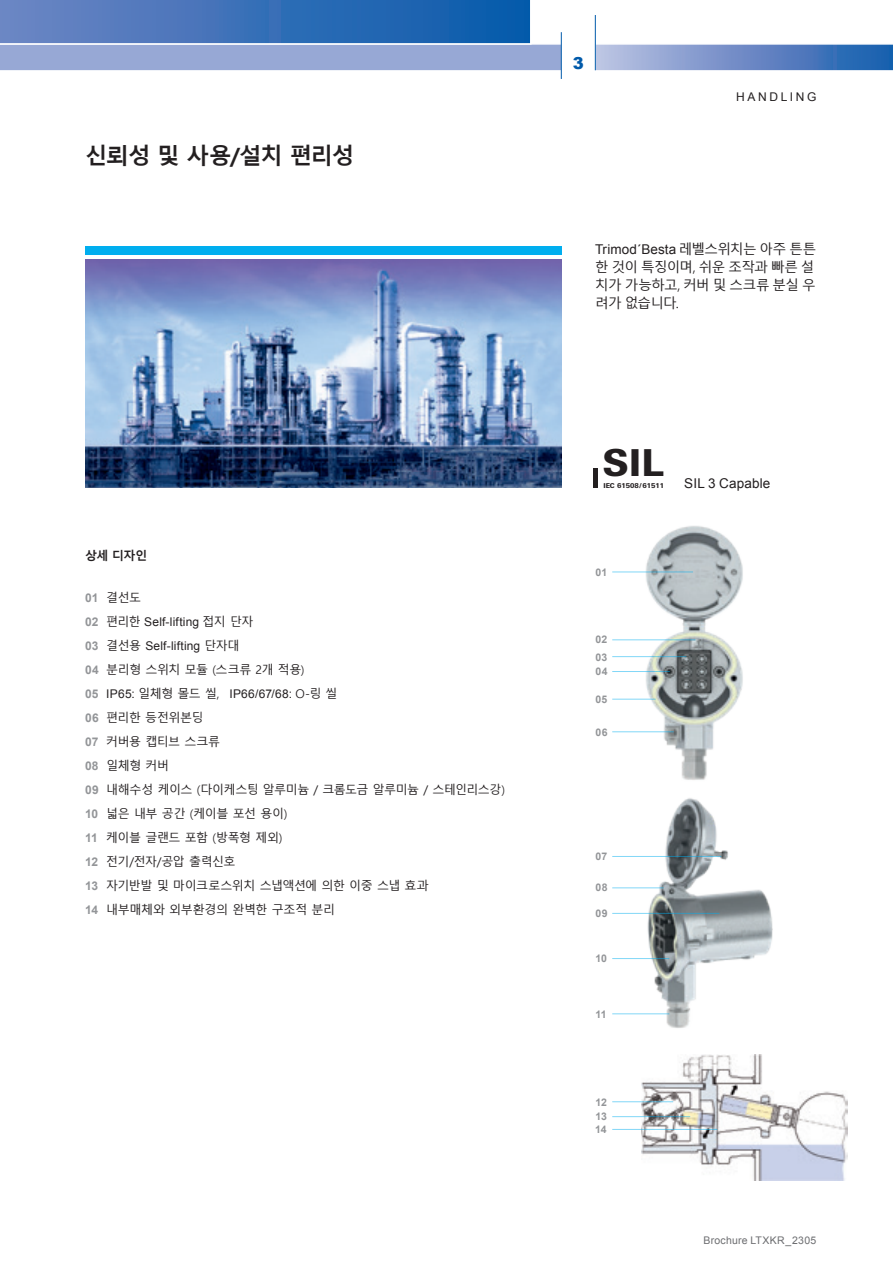
<style>
.page{position:relative;width:893px;height:1263px;background:#fff}
.page>*{position:absolute;margin:0;border:0;box-sizing:border-box;transform-origin:0 0}
.t1{font:800 37.2px "LT Univers Basic";color:#231f20}
.t2{font:700 22.5px "Malgun Gothic";letter-spacing:-.05em;color:#231f20}
.t3{font:900 16.5px "Arial";color:#015aaa}
.t4{font:13.5px/18px "Malgun Gothic";letter-spacing:-.045em;color:#231f20;text-align:justify}
.t5{font:13.5px "Arial";letter-spacing:.01em;color:#231f20}
.t6{font:12px/24px "Malgun Gothic";letter-spacing:-.04em;color:#231f20}
.t7{font:12px/24px "Arial";letter-spacing:.015em;color:#231f20}
.t8{font:12px "Arial";letter-spacing:.22em;color:#231f20}
.t9{font:700 12px "Malgun Gothic";color:#231f20}
.t10{font:700 10.5px/17.5px "Arial";letter-spacing:.01em;color:#939598}
.t11{font:10.5px "Arial";letter-spacing:.025em;color:#6c6d70}
.t12{font:800 6.75px "LT Univers Basic";color:#231f20}
.s1{font-family:"Arial";font-weight:700;color:#939598}
.s2{font-weight:700;color:#939598}
.s3{font-family:"Malgun Gothic"}
</style>
<div class="page">
<svg style="left:595px;top:44px;width:298px;height:27px;background:#7393c9"></svg>
<svg style="left:0;top:0;width:561px;height:72px;background:#698fc7"></svg>
<hr style="left:595px;top:15px;width:1px;height:55px;background:#015aaa">
<hr style="left:561px;top:32px;width:1px;height:47px;background:#015aaa">
<img style="left:635px;top:798px;width:138px;height:230px">
<img style="left:642px;top:1054px;width:205px;height:126px">
<hr style="left:612px;top:887px;width:52px;height:1px;background:#00aeef">
<hr style="left:612px;top:958px;width:57px;height:1px;background:#00aeef">
<hr style="left:612px;top:1013px;width:57px;height:1px;background:#00aeef">
<hr style="left:612px;top:913px;width:107px;height:1px;background:#00aeef">
<hr style="left:612px;top:856px;width:109px;height:1px;background:#00aeef">
<hr style="left:612px;top:1129px;width:105px;height:1px;background:#00aeef">
<hr style="left:612px;top:1101px;width:61px;height:1px;background:#00aeef">
<hr style="left:612px;top:1116px;width:78px;height:1px;background:#00aeef">
<img style="left:85px;top:259px;width:476px;height:229px">
<div style="left:85px;top:247px;width:476px;height:8px;background:#00aeef"></div>
<img style="left:630px;top:526px;width:113px;height:254px">
<hr style="left:612px;top:572px;width:81px;height:1px;background:#00aeef">
<hr style="left:612px;top:639px;width:83px;height:1px;background:#00aeef">
<hr style="left:612px;top:656px;width:74px;height:1px;background:#00aeef">
<hr style="left:612px;top:699px;width:44px;height:1px;background:#00aeef">
<hr style="left:612px;top:731px;width:62px;height:1px;background:#00aeef">
<hr style="left:612px;top:671px;width:58px;height:1px;background:#00aeef">
<div style="left:593px;top:468px;width:5px;height:20px;background:#231f20"></div>
<h2 class="t2" style="left:85px;top:142px;width:271px">신뢰성 및 사용/설치 편리성</h2>
<p class="t9" style="left:85px;top:548px;width:64px">상세 디자인</p>
<p class="t6" style="left:85px;top:586px;width:58px"><span class="s1">01</span> 결선도</p>
<p class="t7" style="left:85px;top:610px;width:170px"><span class="s2">02</span> <span class="s3">편리한</span> Self-lifting <span class="s3">접지 단자<br></span><span class="s2">03</span> <span class="s3">결선용</span> Self-lifting <span class="s3">단자대</span></p>
<p class="t6" style="left:85px;top:658px;width:221px"><span class="s1">04</span> 분리형 스위치 모듈 (스크류 2개 적용)</p>
<p class="t7" style="left:85px;top:682px;width:254px"><span class="s2">05</span> IP65: <span class="s3">일체형 몰드 씰,</span> IP66/67/68: <span class="s3">O-링 씰</span></p>
<p class="t6" style="left:85px;top:706px;width:422px"><span class="s1">06</span> 편리한 등전위본딩<br><span class="s1">07</span> 커버용 캡티브 스크류<br><span class="s1">08</span> 일체형 커버<br><span class="s1">09</span> 내해수성 케이스 (다이케스팅 알루미늄 / 크롬도금 알루미늄 / 스테인리스강)<br><span class="s1">10</span> 넓은 내부 공간 (케이블 포선 용이)<br><span class="s1">11</span> 케이블 글랜드 포함 (방폭형 제외)<br><span class="s1">12</span> 전기/전자/공압 출력신호<br><span class="s1">13</span> 자기반발 및 마이크로스위치 스냅액션에 의한 이중 스냅 효과<br><span class="s1">14</span> 내부매체와 외부환경의 완벽한 구조적 분리</p>
<h3 class="t3" style="left:573px;top:51px;width:13px">3</h3>
<p class="t8" style="left:736px;top:89px;width:82px">HANDLING</p>
<p class="t5" style="left:595px;top:240px;width:223px">Trimod´Besta <span class="s3">레벨스위치는 아주 튼튼</span></p>
<p class="t4" style="left:595px;top:258px;width:222px">한 것이 특징이며, 쉬운 조작과 빠른 설 치가 가능하고, 커버 및 스크류 분실 우 려가 없습니다.</p>
<h1 class="t1" style="left:603px;top:440px;width:63px">SIL</h1>
<p class="t12" style="left:603px;top:481px;width:62px">IEC 61508/61511</p>
<p class="t5" style="left:684px;top:474px;width:88px">SIL 3 Capable</p>
<p class="t10" style="left:596px;top:563px;width:13px">01</p>
<p class="t10" style="left:596px;top:631px;width:13px">02<br>03</p>
<p class="t10" style="left:596px;top:663px;width:13px">04</p>
<p class="t10" style="left:596px;top:690px;width:13px">05</p>
<p class="t10" style="left:596px;top:723px;width:13px">06</p>
<p class="t10" style="left:596px;top:848px;width:13px">07</p>
<p class="t10" style="left:596px;top:879px;width:13px">08</p>
<p class="t10" style="left:596px;top:905px;width:13px">09</p>
<p class="t10" style="left:596px;top:950px;width:13px">10</p>
<p class="t10" style="left:596px;top:1005px;width:13px">11</p>
<p class="t10" style="left:596px;top:1095px;width:13px;line-height:14.9px">12<br>13</p>
<p class="t10" style="left:595px;top:1121px;width:13px">14</p>
<p class="t11" style="left:703px;top:1233px;width:114px">Brochure LTXKR_2305</p>
</div>
